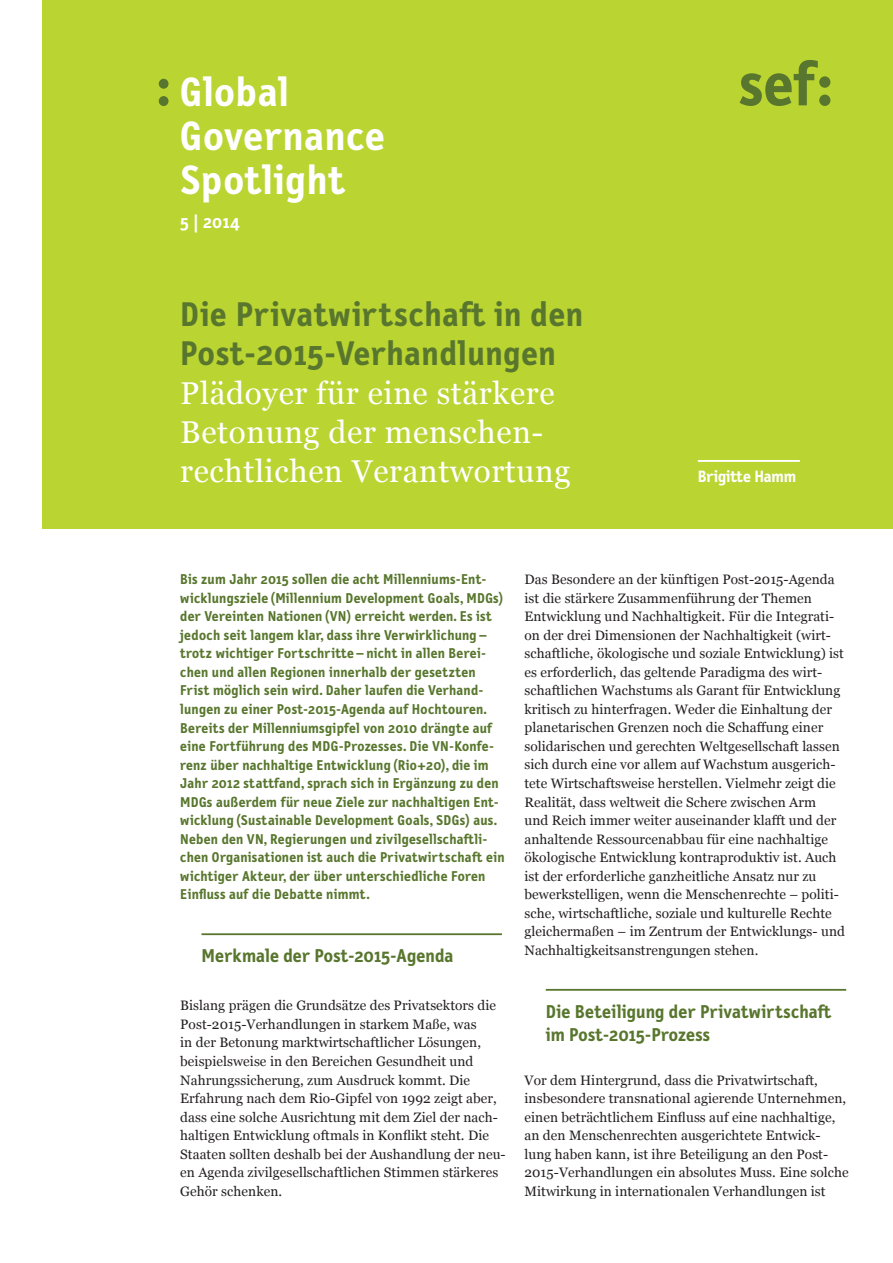
<style>
.page{position:relative;width:893px;height:1263px;background:#fff}
.page>*{position:absolute;margin:0;border:0;box-sizing:border-box;transform-origin:0 0}
.t1{font:700 57.75px "Letter Gothic Text OT";color:#58762d}
.t2{font:700 41.25px/44.2px "Letter Gothic Text OT";letter-spacing:.02em;color:#fff}
.t3{font:700 34.5px/39px "Letter Gothic Text OT";letter-spacing:.02em;color:#58762d}
.t4{font:31.5px/39px "Georgia";letter-spacing:.02em;color:#fff}
.t5{font:700 18.75px/23px "Letter Gothic Text OT";letter-spacing:.005em;color:#58762d}
.t6{font:700 18px "Letter Gothic Text OT";color:#fff}
.t7{font:700 16.5px "Letter Gothic Text OT";letter-spacing:-.01em;color:#fff}
.t8{font:700 14.4px/18.6px "Letter Gothic Text OT";letter-spacing:.015em;color:#58762d}
.t9{font:13.65px/18.5px "Georgia";letter-spacing:.005em;color:#231f20}
</style>
<div class="page">
<div style="left:43px;top:0;width:850px;height:529px;background:#bad432"></div>
<svg style="left:740px;top:60px;width:90px;height:46px"></svg>
<hr style="left:201px;top:933px;width:301px;height:2px;background:#58762d">
<hr style="left:546px;top:989px;width:300px;height:2px;background:#58762d">
<hr style="left:698px;top:460px;width:102px;height:2px;background:#fff">
<h1 class="t1" style="left:156px;top:51px;width:18px">:</h1>
<h2 class="t2" style="left:180px;top:70px;width:206px">Global<br>Governance<br>Spotlight</h2>
<h3 class="t6" style="left:180px;top:211px;width:61px">5 | 2014</h3>
<h3 class="t3" style="left:180px;top:295px;width:404px">Die Privatwirtschaft in den<br>Post-2015-Verhandlungen</h3>
<h3 class="t4" style="left:180px;top:375px;width:392px">Plädoyer für eine stärkere<br>Betonung der menschen&shy;rechtlichen Verantwortung</h3>
<p class="t7" style="left:698px;top:467px;width:100px">Brigitte Hamm</p>
<p class="t8" style="left:180px;top:570px;width:326px">Bis zum Jahr 2015 sollen die acht Millenniums-Ent&shy;wicklungsziele (Millennium Development Goals, MDGs) der Vereinten Nationen (VN) erreicht werden. Es ist jedoch seit langem klar, dass ihre Verwirklichung – trotz wichtiger Fortschritte – nicht in allen Berei&shy;chen und allen Regionen innerhalb der gesetzten Frist möglich sein wird. Daher laufen die Verhand&shy;lungen zu einer Post-2015-Agenda auf Hochtouren.<br>Bereits der Millenniumsgipfel von 2010 drängte auf eine Fortführung des MDG-Prozesses. Die VN-Konfe&shy;renz über nachhaltige Entwicklung (Rio+20), die im Jahr 2012 stattfand, sprach sich in Ergänzung zu den MDGs außerdem für neue Ziele zur nachhaltigen Ent&shy;wicklung (Sustainable Development Goals, SDGs) aus.<br>Neben den VN, Regierungen und zivilgesellschaftli&shy;chen Organisationen ist auch die Privatwirtschaft ein wichtiger Akteur, der über unterschiedliche Foren Einfluss auf die Debatte nimmt.</p>
<h3 class="t5" style="left:201px;top:944px;width:253px">Merkmale der Post-2015-Agenda</h3>
<p class="t9" style="left:180px;top:997px;width:327px">Bislang prägen die Grundsätze des Privatsektors die Post-2015-Verhandlungen in starkem Maße, was<br>in der Betonung marktwirtschaftlicher Lösungen, beispielsweise in den Bereichen Gesundheit und Nahrungssicherung, zum Ausdruck kommt. Die Erfahrung nach dem Rio-Gipfel von 1992 zeigt aber, dass eine solche Ausrichtung mit dem Ziel der nach&shy;haltigen Entwicklung oftmals in Konflikt steht. Die Staaten sollten deshalb bei der Aushandlung der neu&shy;en Agenda zivilgesellschaftlichen Stimmen stärkeres Gehör schenken.</p>
<p class="t9" style="left:524px;top:570px;width:322px">Das Besondere an der künftigen Post-2015-Agenda ist die stärkere Zusammenführung der Themen Entwicklung und Nachhaltigkeit. Für die Integrati&shy;on der drei Dimensionen der Nachhaltigkeit (wirt&shy;schaftliche, ökologische und soziale Entwicklung) ist es erforderlich, das geltende Paradigma des wirt&shy;schaftlichen Wachstums als Garant für Entwicklung kritisch zu hinterfragen. Weder die Einhaltung der planetarischen Grenzen noch die Schaffung einer solidarischen und gerechten Weltgesellschaft lassen sich durch eine vor allem auf Wachstum ausgerich&shy;tete Wirtschaftsweise herstellen. Vielmehr zeigt die Realität, dass weltweit die Schere zwischen Arm<br>und Reich immer weiter auseinander klafft und der anhaltende Ressourcenabbau für eine nachhaltige ökologische Entwicklung kontraproduktiv ist. Auch ist der erforderliche ganzheitliche Ansatz nur zu bewerkstelligen, wenn die Menschenrechte – politi&shy;sche, wirtschaftliche, soziale und kulturelle Rechte gleichermaßen – im Zentrum der Entwicklungs- und Nachhaltigkeitsanstrengungen stehen.</p>
<h3 class="t5" style="left:546px;top:1000px;width:287px">Die Beteiligung der Privatwirtschaft im Post-2015-Prozess</h3>
<p class="t9" style="left:524px;top:1071px;width:326px">Vor dem Hintergrund, dass die Privatwirtschaft, insbesondere transnational agierende Unternehmen, einen beträchtlichem Einfluss auf eine nachhaltige, an den Menschenrechten ausgerichtete Entwick&shy;lung haben kann, ist ihre Beteiligung an den Post-2015-Verhandlungen ein absolutes Muss. Eine solche Mitwirkung in internationalen Verhandlungen ist</p>
</div>
